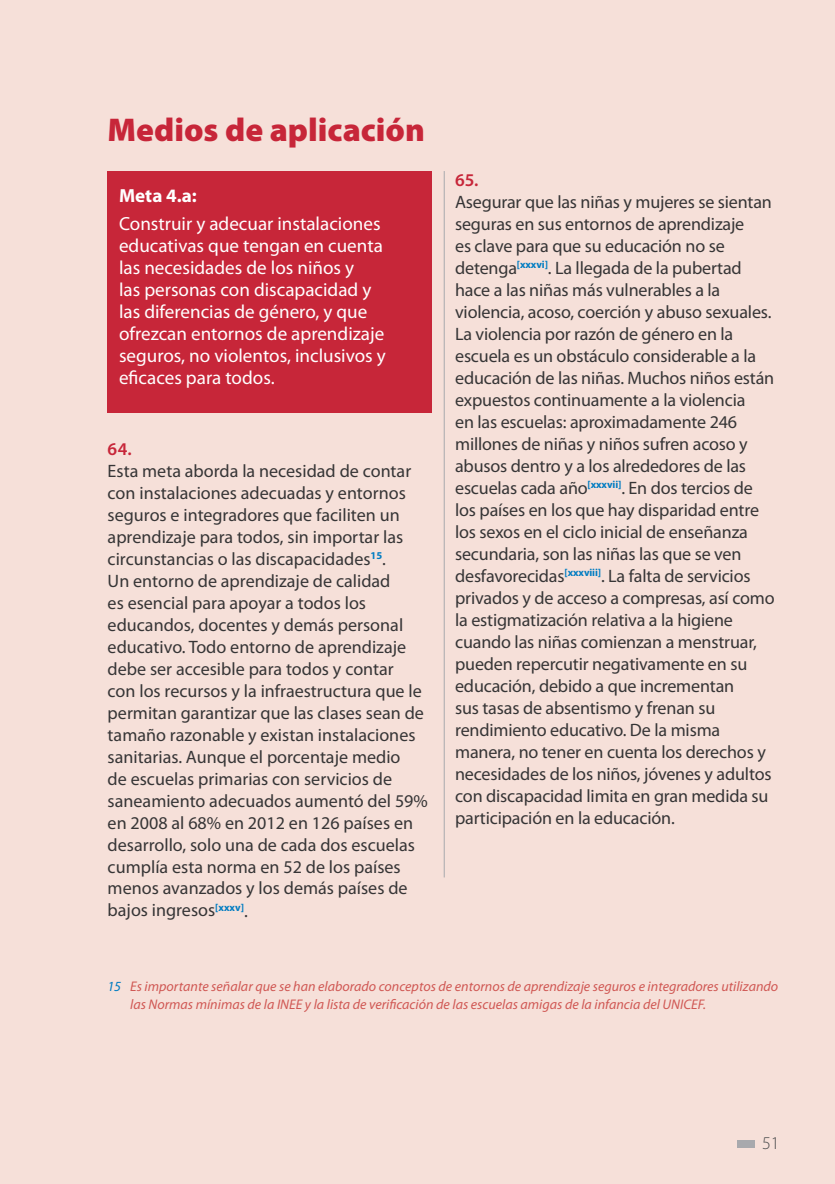
<style>
.page{position:relative;width:835px;height:1184px;background:#f6e0d9}
.page>*{position:absolute;margin:0;border:0;box-sizing:border-box;transform-origin:0 0}
.t1{font:900 32.9px "Myriad Pro";color:#c72639}
.t2{font:18.9px/22.1px "Myriad Pro";color:#fff}
.t3{font:700 18.9px "Myriad Pro";color:#fff}
.t4{font:18.03px/22.1px "Myriad Pro";letter-spacing:-.01em;color:#363536}
.t5{font:600 18.03px "Myriad Pro";color:#c72639}
.t6{font:300 18.03px "Myriad Pro";color:#4b4c4d}
.t7{font:italic 14px/18px "Myriad Pro";color:#d05854}
.s1{color:#007cc2}
</style>
<div class="page">
<div style="left:737px;top:1140px;width:17px;height:7px;background:#a8a9ad"></div>
<hr style="left:444px;top:171px;width:1px;height:706px;background:#a8a9ad">
<div style="left:108px;top:171px;width:324px;height:241px;background:#c72639"></div>
<h1 class="t1" style="left:108px;top:107px;width:319px">Medios de aplicación</h1>
<p class="t3" style="left:119px;top:184px;width:79px">Meta 4.a:</p>
<p class="t2" style="left:119px;top:212px;width:268px">Construir y adecuar instalaciones educativas que tengan en cuenta las necesidades de los niños y<br>las personas con discapacidad y las diferencias de género, y que ofrezcan entornos de aprendizaje seguros, no violentos, inclusivos y eficaces para todos.</p>
<p class="t5" style="left:108px;top:437px;width:26px">64.</p>
<p class="t4" style="left:108px;top:459px;width:322px">Esta meta aborda la necesidad de contar con instalaciones adecuadas y entornos seguros e integradores que faciliten un aprendizaje para todos, sin importar las circunstancias o las discapacidades<sup>15</sup>.<br>Un entorno de aprendizaje de calidad<br>es esencial para apoyar a todos los educandos, docentes y demás personal educativo. Todo entorno de aprendizaje debe ser accesible para todos y contar<br>con los recursos y la infraestructura que le permitan garantizar que las clases sean de tamaño razonable y existan instalaciones sanitarias. Aunque el porcentaje medio<br>de escuelas primarias con servicios de saneamiento adecuados aumentó del 59% en 2008 al 68% en 2012 en 126 países en desarrollo, solo una de cada dos escuelas cumplía esta norma en 52 de los países menos avanzados y los demás países de bajos ingresos<sup>[xxxv]</sup>.</p>
<p class="t5" style="left:455px;top:169px;width:25px">65.</p>
<p class="t4" style="left:455px;top:191px;width:321px">Asegurar que las niñas y mujeres se sientan seguras en sus entornos de aprendizaje<br>es clave para que su educación no se detenga<sup>[xxxvi]</sup>. La llegada de la pubertad hace a las niñas más vulnerables a la violencia, acoso, coerción y abuso sexuales.<br>La violencia por razón de género en la escuela es un obstáculo considerable a la educación de las niñas. Muchos niños están expuestos continuamente a la violencia<br>en las escuelas: aproximadamente 246 millones de niñas y niños sufren acoso y abusos dentro y a los alrededores de las escuelas cada año<sup>[xxxvii]</sup>. En dos tercios de los países en los que hay disparidad entre los sexos en el ciclo inicial de enseñanza secundaria, son las niñas las que se ven desfavorecidas<sup>[xxxviii]</sup>. La falta de servicios privados y de acceso a compresas, así como la estigmatización relativa a la higiene cuando las niñas comienzan a menstruar, pueden repercutir negativamente en su educación, debido a que incrementan<br>sus tasas de absentismo y frenan su rendimiento educativo. De la misma manera, no tener en cuenta los derechos y necesidades de los niños, jóvenes y adultos con discapacidad limita en gran medida su participación en la educación.</p>
<p class="t7" style="left:130px;top:977px;width:649px;text-indent:-23px"><span class="s1">15</span> Es importante señalar que se han elaborado conceptos de entornos de aprendizaje seguros e integradores utilizando las Normas mínimas de la INEE y la lista de verificación de las escuelas amigas de la infancia del UNICEF.</p>
<p class="t6" style="left:762px;top:1132px;width:19px">51</p>
</div>
